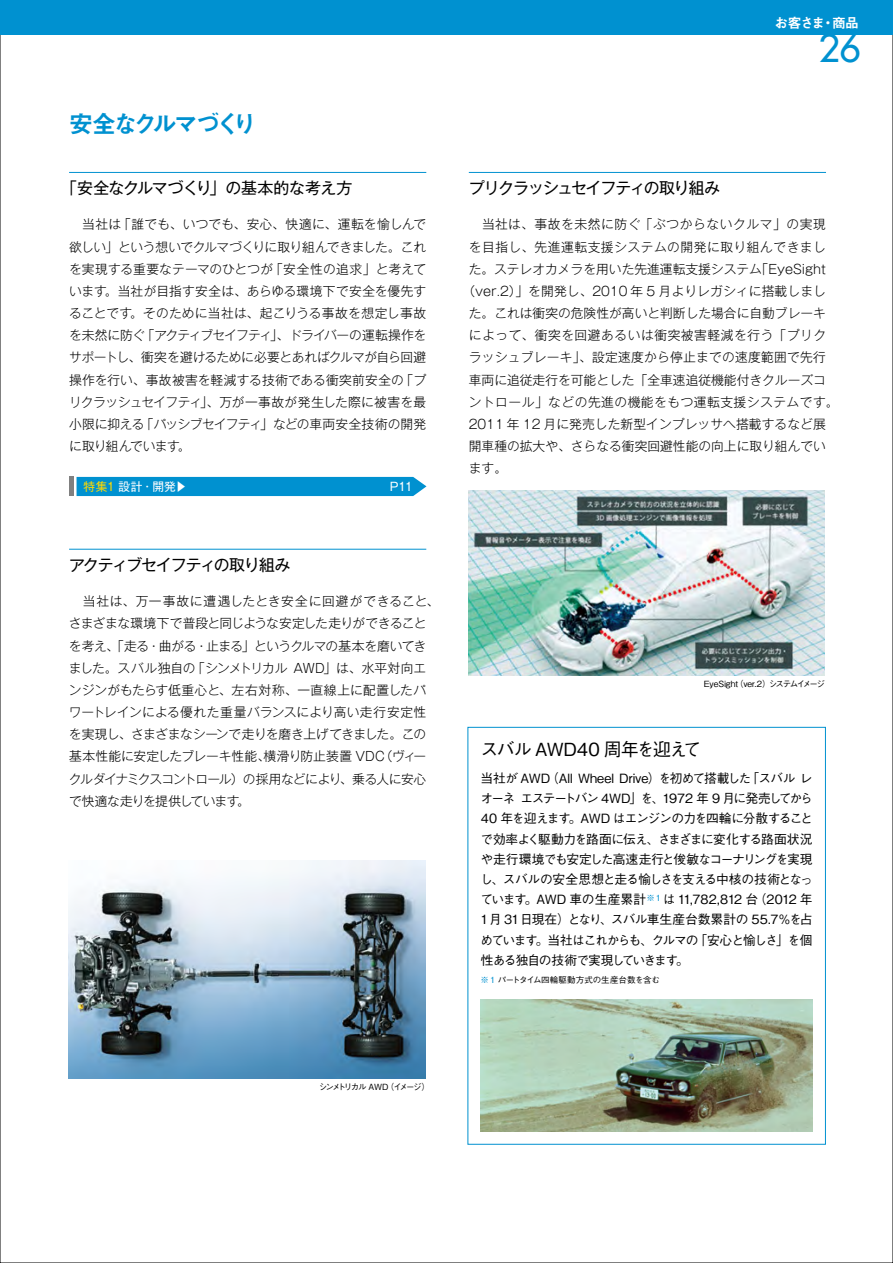
<style>
.page{position:relative;width:893px;height:1263px;background:#fff}
.page>*{position:absolute;margin:0;border:0;box-sizing:border-box;transform-origin:0 0}
.t1{font:37.2px "Futura";color:#0091d0}
.t2{font:24.45px "Midashi Go Pro MB31";letter-spacing:-.155em;color:#0091d0}
.t3{font:500 18px "Gothic BBB Pro";letter-spacing:-.065em;color:#000}
.t4{font:15.9px "Gothic MB101 Pro";letter-spacing:-.065em;color:#000}
.t5{font:15.9px "Gothic MB101 Pro";letter-spacing:-.02em;color:#000}
.t6{font:13.8px "Midashi Go Pro MB31";letter-spacing:-.075em;color:#fff}
.t7{font:300 12.75px/22.2px "Gothic MB101 Pro";letter-spacing:-.015em;color:#000;text-align:justify}
.t8{font:500 12.75px/20.2px "Gothic BBB Pro";letter-spacing:-.095em;color:#000;text-align:justify}
.t9{font:300 12.75px "Gothic MB101 Pr 5";letter-spacing:.005em;color:#000}
.t10{font:300 12.75px "Gothic MB101 Pr 5";letter-spacing:.04em;color:#000}
.t11{font:300 12.75px "Gothic MB101 Pr 5";letter-spacing:.045em;color:#000}
.t12{font:11.7px "Gothic MB101 Pro";letter-spacing:-.01em;color:#fff}
.t13{font:500 8.55px "Gothic BBB Pro";letter-spacing:-.04em;color:#000}
.t14{font:500 8.55px "Gothic BBB Pro";letter-spacing:-.21em;color:#000}
.s1{color:#ffd900}
.s2{color:#0091d0}
</style>
<div class="page">
<div style="left:0;top:0;width:893px;height:34px;background:#0091d0"></div>
<img style="left:68px;top:861px;width:357px;height:218px">
<img style="left:469px;top:491px;width:356px;height:184px">
<hr style="left:69px;top:172px;width:357px;height:1px;background:#0091d0">
<hr style="left:69px;top:549px;width:357px;height:1px;background:#0091d0">
<hr style="left:469px;top:172px;width:357px;height:1px;background:#0091d0">
<div style="left:77px;top:477px;width:349px;height:19px;background:#0091d0"></div>
<hr style="left:69px;top:477px;width:4px;height:19px;background:#808080">
<div style="left:468px;top:727px;width:358px;height:417px;border:1px solid #0091d0"></div>
<img style="left:481px;top:999px;width:332px;height:132px">
<h2 class="t2" style="left:69px;top:104px;width:190px">安全なクルマづくり</h2>
<p class="t5" style="left:61px;top:175px;width:293px">「安全なクルマづくり」の基本的な考え方</p>
<p class="t7" style="left:69px;top:212px;width:359px">　当社は「誰でも、いつでも、安心、快適に、運転を愉しんで欲しい」という想いでクルマづくりに取り組んできました。これを実現する重要なテーマのひとつが「安全性の追求」と考えています。当社が目指す安全は、あらゆる環境下で安全を優先することです。そのために当社は、起こりうる事故を想定し事故を未然に防ぐ「アクティブセイフティ」、ドライバーの運転操作をサポートし、衝突を避けるために必要とあればクルマが自ら回避操作を行い、事故被害を軽減する技術である衝突前安全の「プリクラッシュセイフティ」、万が一事故が発生した際に被害を最小限に抑える「パッシブセイフティ」などの車両安全技術の開発に取り組んでいます。</p>
<p class="t12" style="left:84px;top:477px;width:105px"><span class="s1">特集1</span> 設計・開発▶</p>
<p class="t12" style="left:390px;top:477px;width:24px">P11</p>
<p class="t4" style="left:69px;top:552px;width:223px">アクティブセイフティの取り組み</p>
<p class="t7" style="left:69px;top:588px;width:372px;text-align:left">　当社は、万一事故に遭遇したとき安全に回避ができること、さまざまな環境下で普段と同じような安定した走りができることを考え、「走る・曲がる・止まる」というクルマの基本を磨いてきました。スバル独自の「シンメトリカル AWD」は、水平対向エンジンがもたらす低重心と、左右対称、一直線上に配置したパワートレインによる優れた重量バランスにより高い走行安定性を実現し、さまざまなシーンで走りを磨き上げてきました。この基本性能に安定したブレーキ性能、横滑り防止装置 VDC（ヴィークルダイナミクスコントロール）の採用などにより、乗る人に安心で快適な走りを提供しています。</p>
<p class="t6" style="left:774px;top:12px;width:86px">お客さま・商品</p>
<p class="t4" style="left:469px;top:175px;width:253px">プリクラッシュセイフティの取り組み</p>
<h1 class="t1" style="left:819px;top:24px;width:44px">26</h1>
<p class="t11" style="left:469px;top:214px;width:359px">　当社は、事故を未然に防ぐ 「ぶつからないクルマ」の実現</p>
<p class="t10" style="left:469px;top:236px;width:359px">を目指し、先進運転支援システムの開発に取り組んできまし</p>
<p class="t9" style="left:469px;top:258px;width:359px">た。ステレオカメラを用いた先進運転支援システム「EyeSight</p>
<p class="t9" style="left:462px;top:280px;width:365px">（ver.2）」を開発し、2010 年 5 月よりレガシィに搭載しまし</p>
<p class="t9" style="left:469px;top:303px;width:359px">た。これは衝突の危険性が高いと判断した場合に自動ブレーキ</p>
<p class="t10" style="left:469px;top:325px;width:359px">によって、衝突を回避あるいは衝突被害軽減を行う「プリク</p>
<p class="t9" style="left:469px;top:347px;width:359px">ラッシュブレーキ」、設定速度から停止までの速度範囲で先行</p>
<p class="t9" style="left:469px;top:369px;width:359px">車両に追従走行を可能とした「全車速追従機能付きクルーズコ</p>
<p class="t10" style="left:469px;top:391px;width:371px">ントロール」などの先進の機能をもつ運転支援システムです。</p>
<p class="t9" style="left:469px;top:413px;width:359px">2011 年 12 月に発売した新型インプレッサへ搭載するなど展</p>
<p class="t9" style="left:469px;top:436px;width:359px">開車種の拡大や、さらなる衝突回避性能の向上に取り組んでい</p>
<p class="t9" style="left:469px;top:458px;width:40px">ます。</p>
<p class="t13" style="left:704px;top:677px;width:123px">EyeSight（ver.2）システムイメージ</p>
<h3 class="t3" style="left:480px;top:735px;width:222px">スバル AWD40 周年を迎えて</h3>
<p class="t8" style="left:480px;top:766px;width:334px">当社が AWD（All Wheel Drive）を初めて搭載した「スバル レオーネ エステートバン 4WD」を、1972 年 9 月に発売してから40 年を迎えます。AWD はエンジンの力を四輪に分散することで効率よく駆動力を路面に伝え、さまざまに変化する路面状況や走行環境でも安定した高速走行と俊敏なコーナリングを実現し、スバルの安全思想と走る愉しさを支える中核の技術となっています。AWD 車の生産累計<sup>※1</sup> は 11,782,812 台（2012 年1月 31日現在）となり、スバル車生産台数累計の 55.7％を占めています。当社はこれからも、クルマの「安心と愉しさ」を個性ある独自の技術で実現していきます。</p>
<p class="t13" style="left:481px;top:973px;width:181px"><span class="s2">※1</span> パートタイム四輪駆動方式の生産台数を含む</p>
<p class="t14" style="left:319px;top:1080px;width:113px">シンメトリカル AWD（イメージ）</p>
</div>
